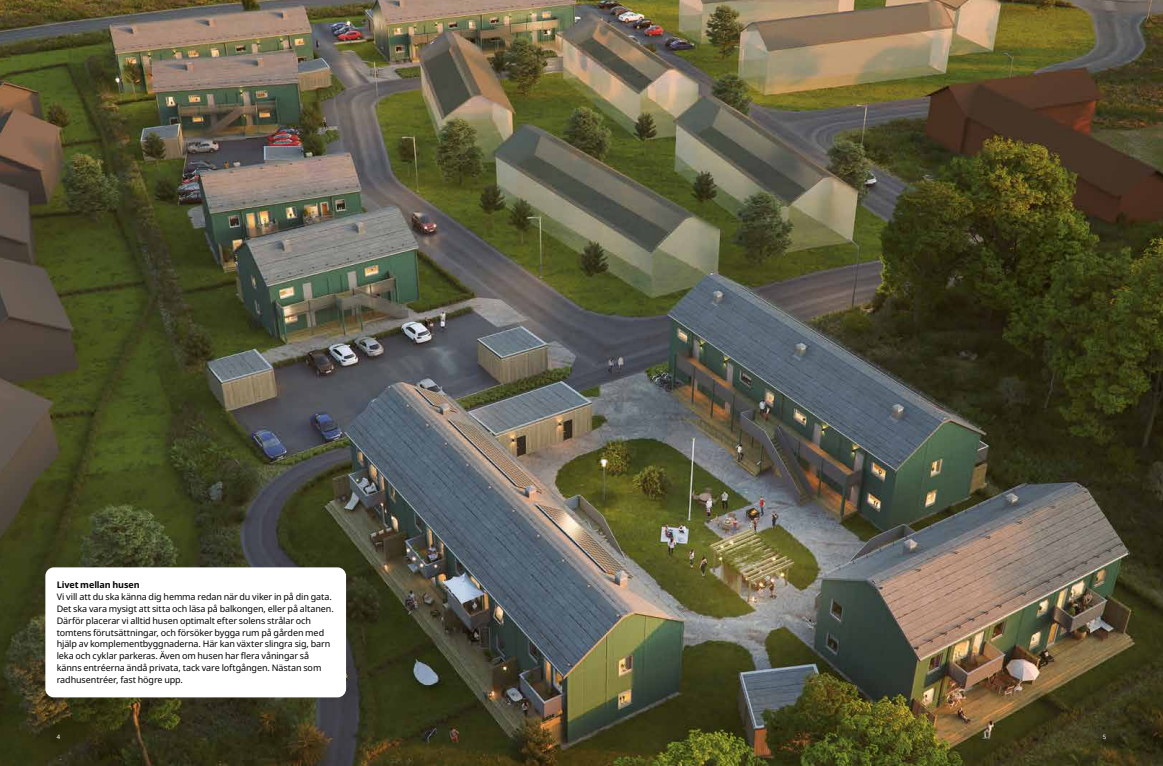
<style>
.page{position:relative;width:1163px;height:766px;background:#fff}
.page>*{position:absolute;margin:0;border:0;box-sizing:border-box;transform-origin:0 0}
.t1{font:9px/11.8px "Noto IKEA Latin";letter-spacing:-.01em;color:#000}
.t2{font:700 9px "Noto IKEA Latin";letter-spacing:-.01em;color:#000}
.t3{font:6px "Noto IKEA Latin";color:#fff}
</style>
<div class="page">
<img style="left:0;top:0;width:1162px;height:765px">
<div style="left:45px;top:567px;width:301px;height:130px;background:#fff;border-radius:9px"></div>
<p class="t2" style="left:57px;top:578px;width:84px">Livet mellan husen</p>
<p class="t1" style="left:57px;top:590px;width:278px">Vi vill att du ska känna dig hemma redan när du viker in på din gata.<br>Det ska vara mysigt att sitta och läsa på balkongen, eller på altanen.<br>Därför placerar vi alltid husen optimalt efter solens strålar och tomtens förutsättningar, och försöker bygga rum på gården med hjälp av komplementbyggnaderna. Här kan växter slingra sig, barn leka och cyklar parkeras. Även om husen har flera våningar så känns entréerna ändå privata, tack vare loftgången. Nästan som radhusentréer, fast högre upp.</p>
<p class="t3" style="left:57px;top:732px;width:5px">4</p>
<p class="t3" style="left:1102px;top:732px;width:5px">5</p>
</div>
